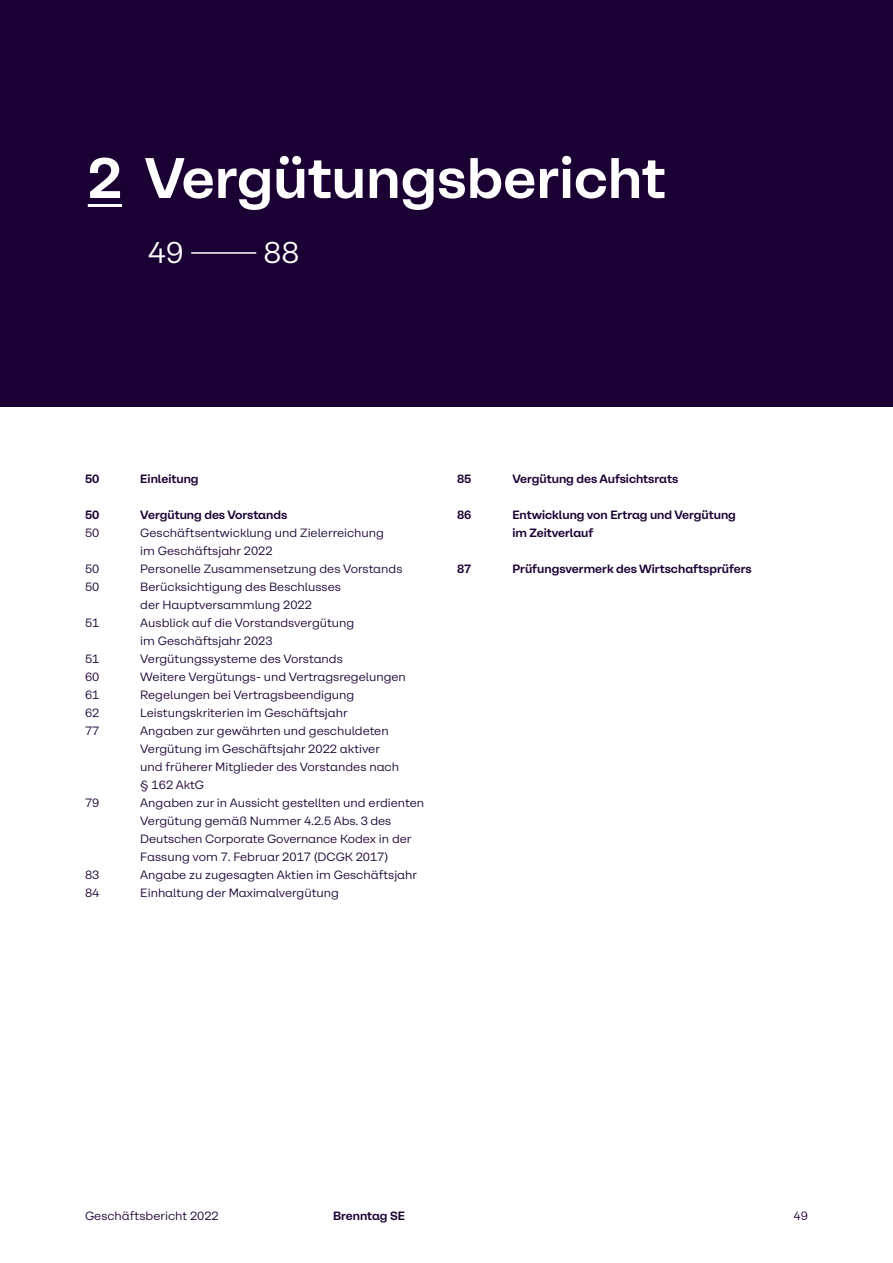
<style>
.page{position:relative;width:893px;height:1263px;background:#fff}
.page>*{position:absolute;margin:0;border:0;box-sizing:border-box;transform-origin:0 0}
.t1{font:700 57px "Brenntag Sans";color:#fff}
.t2{font:30px "Brenntag Sans";color:#fff}
.t3{font:12px/18px "Brenntag Sans";color:#1a0033}
.t4{font:700 12px/18px "Brenntag Sans";color:#1a0033}
</style>
<div class="page">
<div style="left:0;top:0;width:893px;height:406px;background:#1a0033"></div>
<hr style="left:88px;top:204px;width:34px;height:3px;background:#fff">
<hr style="left:191px;top:252px;width:65px;height:2px;background:#fff">
<h1 class="t1" style="left:88px;top:134px;width:579px">2 Vergütungsbericht</h1>
<h2 class="t2" style="left:148px;top:230px;width:37px">49</h2>
<h2 class="t2" style="left:263px;top:230px;width:37px">88</h2>
<p class="t4" style="left:85px;top:468px;width:16px">50</p>
<p class="t4" style="left:140px;top:468px;width:60px">Einleitung</p>
<p class="t4" style="left:85px;top:504px;width:16px">50</p>
<p class="t4" style="left:140px;top:504px;width:148px">Vergütung des Vorstands</p>
<p class="t3" style="left:85px;top:522px;width:16px">50</p>
<p class="t3" style="left:140px;top:522px;width:245px">Geschäftsentwicklung und Zielerreichung im Geschäftsjahr 2022</p>
<p class="t3" style="left:85px;top:558px;width:16px">50</p>
<p class="t3" style="left:140px;top:558px;width:264px">Personelle Zusammensetzung des Vorstands</p>
<p class="t3" style="left:85px;top:576px;width:16px">50</p>
<p class="t3" style="left:140px;top:576px;width:202px">Berücksichtigung des Beschlusses der Hauptversammlung 2022</p>
<p class="t3" style="left:85px;top:612px;width:16px">51</p>
<p class="t3" style="left:140px;top:612px;width:215px">Ausblick auf die Vorstandsvergütung im Geschäftsjahr 2023</p>
<p class="t3" style="left:85px;top:648px;width:16px">51</p>
<p class="t3" style="left:140px;top:648px;width:204px">Vergütungssysteme des Vorstands</p>
<p class="t3" style="left:85px;top:666px;width:16px">60</p>
<p class="t3" style="left:140px;top:666px;width:267px">Weitere Vergütungs- und Vertragsregelungen</p>
<p class="t3" style="left:85px;top:684px;width:16px">61</p>
<p class="t3" style="left:140px;top:684px;width:216px">Regelungen bei Vertragsbeendigung</p>
<p class="t3" style="left:85px;top:702px;width:16px">62</p>
<p class="t3" style="left:140px;top:702px;width:209px">Leistungskriterien im Geschäftsjahr</p>
<p class="t3" style="left:85px;top:720px;width:16px">77</p>
<p class="t3" style="left:140px;top:720px;width:260px">Angaben zur gewährten und geschuldeten Vergütung im Geschäftsjahr 2022 aktiver und früherer Mitglieder des Vorstandes nach § 162 AktG</p>
<p class="t3" style="left:85px;top:792px;width:16px">79</p>
<p class="t3" style="left:140px;top:792px;width:285px">Angaben zur in Aussicht gestellten und erdienten Vergütung gemäß Nummer 4.2.5 Abs. 3 des Deutschen Corporate Governance Kodex in der Fassung vom 7. Februar 2017 (DCGK 2017)</p>
<p class="t3" style="left:85px;top:864px;width:16px">83</p>
<p class="t3" style="left:140px;top:864px;width:278px">Angabe zu zugesagten Aktien im Geschäftsjahr</p>
<p class="t3" style="left:85px;top:882px;width:16px">84</p>
<p class="t3" style="left:140px;top:882px;width:200px">Einhaltung der Maximalvergütung</p>
<p class="t4" style="left:457px;top:468px;width:16px">85</p>
<p class="t4" style="left:512px;top:468px;width:167px">Vergütung des Aufsichtsrats</p>
<p class="t4" style="left:457px;top:504px;width:16px">86</p>
<p class="t4" style="left:512px;top:504px;width:225px">Entwicklung von Ertrag und Vergütung im Zeitverlauf</p>
<p class="t4" style="left:457px;top:558px;width:16px">87</p>
<p class="t4" style="left:512px;top:558px;width:241px">Prüfungsvermerk des Wirtschaftsprüfers</p>
<p class="t3" style="left:85px;top:1206px;width:135px">Geschäftsbericht 2022</p>
<p class="t4" style="left:333px;top:1206px;width:74px">Brenntag SE</p>
<p class="t3" style="left:793px;top:1206px;width:16px">49</p>
</div>
